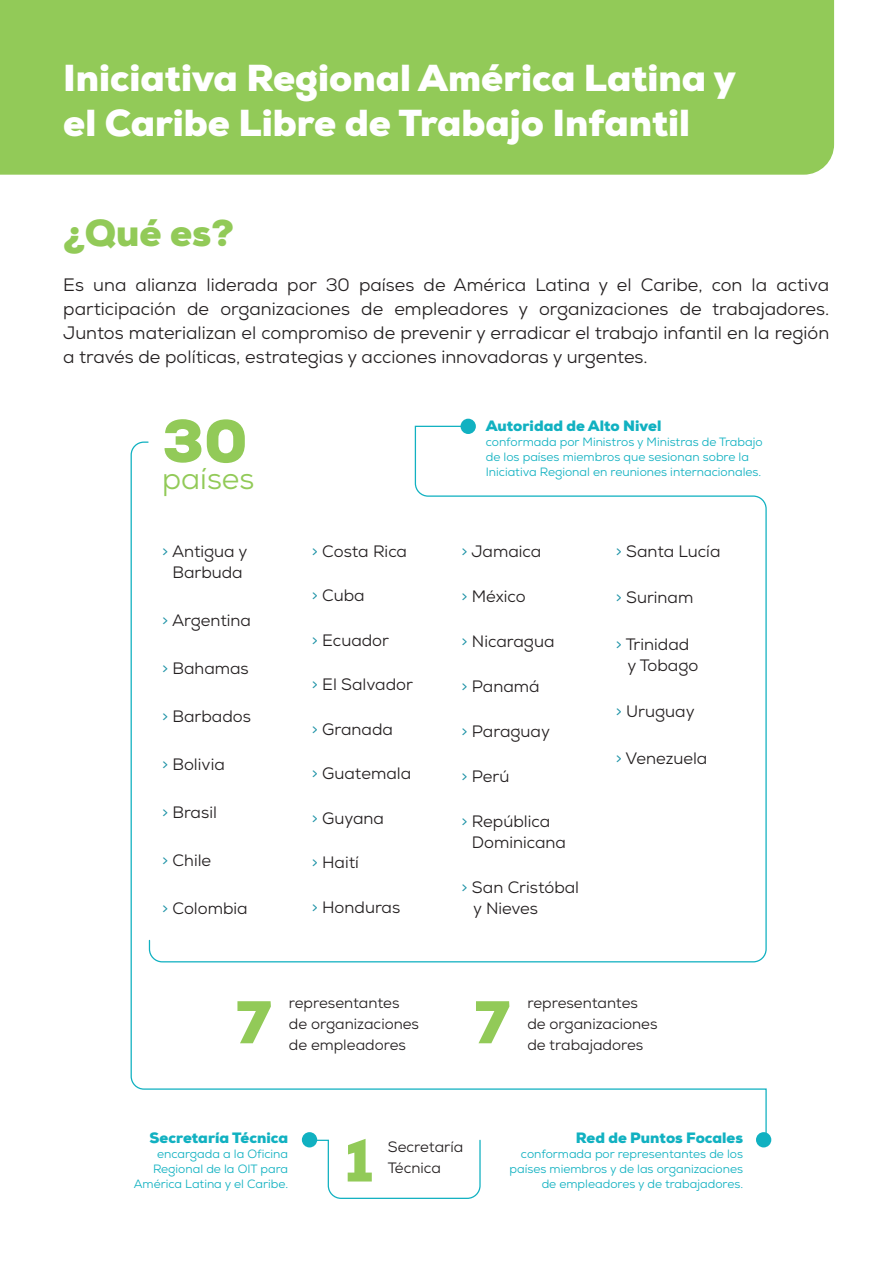
<style>
.page{position:relative;width:893px;height:1263px;background:#fff}
.page>*{position:absolute;margin:0;border:0;box-sizing:border-box;transform-origin:0 0}
.t1{font:900 60px "Nexa";color:#92ca58}
.t2{font:900 37.5px/45px "Nexa";color:#fff}
.t3{font:900 37.5px "Nexa";color:#92ca58}
.t4{font:30px "Nexa";color:#92ca58}
.t5{font:18px/24px "Nexa";color:#231f20;text-align:justify}
.t6{font:16.5px/21px "Nexa";color:#231f20}
.t7{font:15px/21px "Nexa";color:#231f20}
.t8{font:900 15px "Nexa";color:#11b1c1}
.t9{font:12px/15px "Nexa";color:#11b1c1;text-align:right}
.s1{color:#1c92a6}
</style>
<div class="page">
<div style="left:0;top:0;width:834px;height:175px;background:#92ca58"></div>
<svg style="left:130px;top:441px;width:637px;height:702px"></svg>
<div style="left:756px;top:1132px;width:15px;height:15px;background:#11b1c1;border-radius:50%"></div>
<div style="left:461px;top:419px;width:15px;height:15px;background:#11b1c1;border-radius:50%"></div>
<svg style="left:311px;top:1139px;width:170px;height:60px"></svg>
<div style="left:302px;top:1132px;width:15px;height:15px;background:#11b1c1;border-radius:50%"></div>
<h2 class="t2" style="left:63px;top:56px;width:674px">Iniciativa Regional América Latina y el Caribe Libre de Trabajo Infantil</h2>
<h2 class="t3" style="left:63px;top:209px;width:172px">¿Qué es?</h2>
<p class="t5" style="left:63px;top:273px;width:767px">Es una alianza liderada por 30 países de América Latina y el Caribe, con la activa participación de organizaciones de empleadores y organizaciones de trabajadores.<br>Juntos materializan el compromiso de prevenir y erradicar el trabajo infantil en la región a través de políticas, estrategias y acciones innovadoras y urgentes.</p>
<h1 class="t1" style="left:162px;top:402px;width:87px">30</h1>
<h3 class="t4" style="left:162px;top:459px;width:94px">países</h3>
<p class="t6" style="left:162px;top:540px;width:87px;text-align:center"><span class="s1">&gt;</span> Antigua y<br>Barbuda</p>
<p class="t6" style="left:162px;top:609px;width:90px"><span class="s1">&gt;</span> Argentina</p>
<p class="t6" style="left:162px;top:657px;width:88px"><span class="s1">&gt;</span> Bahamas</p>
<p class="t6" style="left:162px;top:705px;width:90px"><span class="s1">&gt;</span> Barbados</p>
<p class="t6" style="left:162px;top:753px;width:64px"><span class="s1">&gt;</span> Bolivia</p>
<p class="t6" style="left:162px;top:801px;width:56px"><span class="s1">&gt;</span> Brasil</p>
<p class="t6" style="left:162px;top:849px;width:51px"><span class="s1">&gt;</span> Chile</p>
<p class="t6" style="left:162px;top:897px;width:87px"><span class="s1">&gt;</span> Colombia</p>
<p class="t6" style="left:312px;top:540px;width:97px"><span class="s1">&gt;</span> Costa Rica</p>
<p class="t6" style="left:312px;top:585px;width:54px"><span class="s1">&gt;</span> Cuba</p>
<p class="t6" style="left:312px;top:629px;width:79px"><span class="s1">&gt;</span> Ecuador</p>
<p class="t6" style="left:312px;top:674px;width:103px"><span class="s1">&gt;</span> El Salvador</p>
<p class="t6" style="left:312px;top:719px;width:83px"><span class="s1">&gt;</span> Granada</p>
<p class="t6" style="left:312px;top:763px;width:101px"><span class="s1">&gt;</span> Guatemala</p>
<p class="t6" style="left:312px;top:808px;width:74px"><span class="s1">&gt;</span> Guyana</p>
<p class="t6" style="left:312px;top:852px;width:48px"><span class="s1">&gt;</span> Haití</p>
<p class="t6" style="left:312px;top:897px;width:90px"><span class="s1">&gt;</span> Honduras</p>
<p class="t8" style="left:486px;top:416px;width:177px">Autoridad de Alto Nivel</p>
<p class="t9" style="left:486px;top:435px;width:278px;text-align:left">conformada por Ministros y Ministras de Trabajo de los países miembros que sesionan sobre la<br>Iniciativa Regional en reuniones internacionales.</p>
<p class="t6" style="left:462px;top:540px;width:81px"><span class="s1">&gt;</span> Jamaica</p>
<p class="t6" style="left:462px;top:585px;width:66px"><span class="s1">&gt;</span> México</p>
<p class="t6" style="left:462px;top:630px;width:94px"><span class="s1">&gt;</span> Nicaragua</p>
<p class="t6" style="left:462px;top:675px;width:80px"><span class="s1">&gt;</span> Panamá</p>
<p class="t6" style="left:462px;top:720px;width:90px"><span class="s1">&gt;</span> Paraguay</p>
<p class="t6" style="left:462px;top:765px;width:49px"><span class="s1">&gt;</span> Perú</p>
<p class="t6" style="left:472px;top:810px;width:96px;text-indent:-10px"><span class="s1">&gt;</span> República<br>Dominicana</p>
<p class="t6" style="left:473px;top:876px;width:108px;text-indent:-12px"><span class="s1">&gt;</span> San Cristóbal y Nieves</p>
<p class="t6" style="left:616px;top:540px;width:106px"><span class="s1">&gt;</span> Santa Lucía</p>
<p class="t6" style="left:616px;top:587px;width:79px"><span class="s1">&gt;</span> Surinam</p>
<p class="t6" style="left:627px;top:633px;width:73px;text-indent:-12px"><span class="s1">&gt;</span> Trinidad y Tobago</p>
<p class="t6" style="left:616px;top:701px;width:80px"><span class="s1">&gt;</span> Uruguay</p>
<p class="t6" style="left:616px;top:747px;width:93px"><span class="s1">&gt;</span> Venezuela</p>
<p class="t7" style="left:289px;top:993px;width:132px">representantes de organizaciones de empleadores</p>
<p class="t7" style="left:527px;top:993px;width:132px">representantes de organizaciones de trabajadores</p>
<h1 class="t1" style="left:236px;top:984px;width:37px">7</h1>
<h1 class="t1" style="left:474px;top:984px;width:37px">7</h1>
<p class="t8" style="left:150px;top:1128px;width:140px">Secretaría Técnica</p>
<p class="t9" style="left:134px;top:1147px;width:156px">encargada a la Oficina<br>Regional de la OIT para<br>América Latina y el Caribe.</p>
<h1 class="t1" style="left:345px;top:1122px;width:30px">1</h1>
<p class="t7" style="left:388px;top:1136px;width:77px">Secretaría<br>Técnica</p>
<p class="t8" style="left:576px;top:1128px;width:169px">Red de Puntos Focales</p>
<p class="t9" style="left:509px;top:1147px;width:235px">conformada por representantes de los países miembros y de las organizaciones de empleadores y de trabajadores.</p>
</div>
